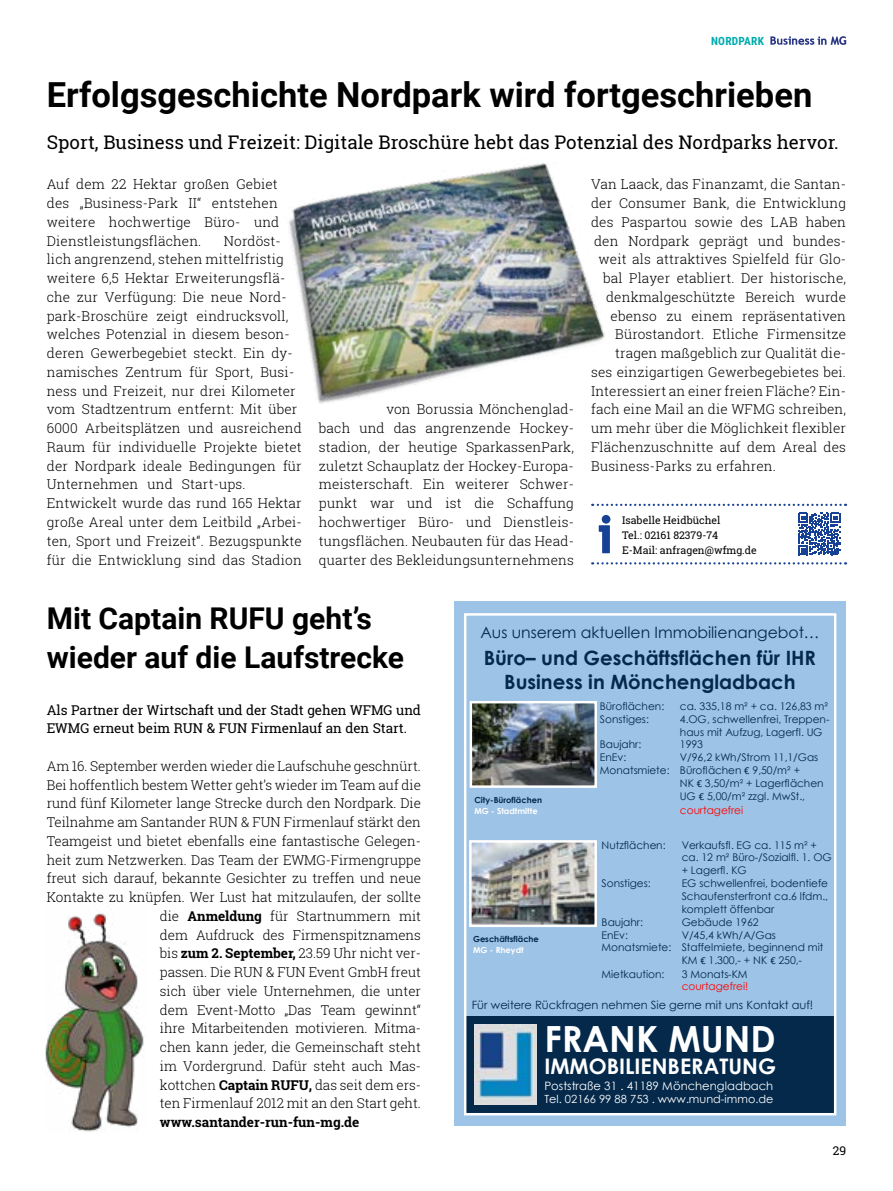
<style>
.page{position:relative;width:893px;height:1191px;background:#fff}
.page>*{position:absolute;margin:0;border:0;box-sizing:border-box;transform-origin:0 0}
.t1{font:700 36px "Century Gothic";color:#fff}
.t2{font:700 34.5px "Roboto";color:#000}
.t3{font:700 30px/39px "Roboto";color:#000}
.t4{font:700 21.45px "Century Gothic";color:#fff}
.t5{font:700 19.8px/24.2px "Century Gothic";color:#04294b;text-align:center}
.t6{font:18.75px "Roboto Slab";color:#000}
.t7{font:15.6px "Century Gothic";color:#04294b}
.t8{font:300 13.5px/18.8px "Roboto Slab";letter-spacing:.01em;color:#000}
.t9{font:13.5px/18.8px "Roboto Slab";letter-spacing:-.005em;color:#000}
.t10{font:700 13.5px "Roboto Slab";color:#000}
.t11{font:12px "Roboto Slab";color:#000}
.t12{font:11.55px "Century Gothic";letter-spacing:.005em;color:#fff}
.t13{font:11.4px "Century Gothic";color:#04294b}
.t14{font:700 11.4px "Roboto Condensed";letter-spacing:.02em;color:#00abae}
.t15{font:11.25px "Century Gothic";color:#fff}
.t16{font:10.65px "Century Gothic";letter-spacing:-.005em;color:#04294b}
.t17{font:10.5px/12.9px "Century Gothic";color:#04294b}
.t18{font:10.5px/15px "Roboto Slab";color:#000}
.t19{font:10.5px "Century Gothic";color:#f00}
.t20{font:700 8.4px "Century Gothic";letter-spacing:.005em;color:#04294b}
.t21{font:700 8.4px "Century Gothic";color:#fff}
.s1{font-weight:700}
.s2{font-family:"Calibri"}
</style>
<div class="page">
<div style="left:455px;top:601px;width:391px;height:524px;background:#9dc3e6"></div>
<div style="left:464px;top:1016px;width:370px;height:96px;background:#04294b"></div>
<div style="left:464px;top:613px;width:372px;height:502px;border:2px solid #fff"></div>
<img style="left:475px;top:1024px;width:61px;height:80px">
<img style="left:472px;top:843px;width:122px;height:81px">
<div style="left:469px;top:840px;width:128px;height:87px;border:2px solid #fff"></div>
<img style="left:473px;top:704px;width:121px;height:81px">
<div style="left:470px;top:701px;width:127px;height:87px;border:2px solid #fff"></div>
<svg style="left:770px;top:36px;width:76px;height:9px"></svg>
<svg style="left:599px;top:525px;width:11px;height:28px"></svg>
<svg style="left:644px;top:504px;width:202px;height:2px"></svg>
<svg style="left:592px;top:562px;width:254px;height:2px"></svg>
<svg style="left:798px;top:512px;width:42px;height:43px"></svg>
<img style="left:289px;top:163px;width:355px;height:361px">
<img style="left:45px;top:913px;width:99px;height:219px">
<p class="t14" style="left:711px;top:33px;width:54px">NORDPARK</p>
<h2 class="t2" style="left:47px;top:70px;width:767px">Erfolgsgeschichte Nordpark wird fortgeschrieben</h2>
<h3 class="t6" style="left:47px;top:129px;width:793px">Sport, Business und Freizeit: Digitale Broschüre hebt das Potenzial des Nordparks hervor.</h3>
<p class="t8" style="left:47px;top:175px;width:234px;text-align:justify">Auf dem 22 Hektar großen Gebiet des „Business-Park II“ entstehen weitere hochwertige Büro- und Dienstleistungsflächen.</p>
<p class="t8" style="left:47px;top:231px;width:257px;text-indent:177px">Nordöst&shy;lich angrenzend, stehen mittelfristig weitere 6,5 Hektar Erweiterungsflä&shy;che zur Verfügung: Die neue Nord&shy;park-Broschüre zeigt eindrucksvoll, welches Potenzial in diesem beson&shy;deren Gewerbegebiet steckt. Ein dy&shy;namisches Zentrum für Sport, Busi&shy;ness und Freizeit, nur drei Kilometer vom Stadtzentrum entfernt: Mit über 6000 Arbeitsplätzen und ausreichend Raum für individuelle Projekte bietet der Nordpark ideale Bedingungen für Unternehmen und Start-ups.<br>Entwickelt wurde das rund 165 Hektar große Areal unter dem Leitbild „Arbei&shy;ten, Sport und Freizeit“. Bezugspunkte für die Entwicklung sind das Stadion</p>
<p class="t8" style="left:319px;top:400px;width:257px;text-indent:67px">von Borussia Mönchenglad&shy;bach und das angrenzende Hockey&shy;stadion, der heutige SparkassenPark, zuletzt Schauplatz der Hockey-Europa&shy;meisterschaft. Ein weiterer Schwer&shy;punkt war und ist die Schaffung hochwertiger Büro- und Dienstleis&shy;tungsflächen. Neubauten für das Head&shy;quarter des Bekleidungsunternehmens</p>
<p class="t8" style="left:591px;top:175px;width:256px">Van Laack, das Finanzamt, die Santan-</p>
<p class="t8" style="left:591px;top:193px;width:257px">der Consumer Bank, die Entwicklung</p>
<p class="t8" style="left:591px;top:212px;width:256px">des Paspartou sowie des LAB haben</p>
<p class="t8" style="left:594px;top:231px;width:253px">den Nordpark geprägt und bundes-</p>
<p class="t8" style="left:599px;top:250px;width:249px">weit als attraktives Spielfeld für Glo-</p>
<p class="t8" style="left:603px;top:268px;width:245px">bal Player etabliert. Der historische,</p>
<p class="t8" style="left:606px;top:287px;width:242px">denkmalgeschützte Bereich wurde</p>
<p class="t8" style="left:611px;top:306px;width:237px">ebenso zu einem repräsentativen</p>
<p class="t8" style="left:615px;top:325px;width:233px">Bürostandort. Etliche Firmensitze</p>
<p class="t8" style="left:615px;top:343px;width:232px">tragen maßgeblich zur Qualität die-</p>
<p class="t8" style="left:591px;top:362px;width:256px">ses einzigartigen Gewerbegebietes bei.</p>
<p class="t8" style="left:591px;top:381px;width:256px">Interessiert an einer freien Fläche? Ein-</p>
<p class="t8" style="left:591px;top:400px;width:256px">fach eine Mail an die WFMG schreiben,</p>
<p class="t8" style="left:591px;top:418px;width:257px">um mehr über die Möglichkeit flexibler</p>
<p class="t8" style="left:591px;top:437px;width:256px">Flächenzuschnitte auf dem Areal des</p>
<p class="t8" style="left:591px;top:456px;width:186px">Business-Parks zu erfahren.</p>
<p class="t18" style="left:622px;top:512px;width:136px">Isabelle Heidbüchel<br>Tel.: 02161 82379-74<br>E-Mail: anfragen@wfmg.de</p>
<h3 class="t3" style="left:47px;top:597px;width:359px">Mit Captain RUFU geht’s wieder auf die Laufstrecke</h3>
<p class="t9" style="left:47px;top:700px;width:376px">Als Partner der Wirtschaft und der Stadt gehen WFMG und<br>EWMG erneut beim RUN &amp; FUN Firmenlauf an den Start.</p>
<p class="t8" style="left:47px;top:756px;width:376px;text-align:right">Am 16. September werden wieder die Laufschuhe geschnürt.<br>Bei hoffentlich bestem Wetter geht’s wieder im Team auf die rund fünf Kilometer lange Strecke durch den Nordpark. Die Teilnahme am Santander RUN &amp; FUN Firmenlauf stärkt den Teamgeist und bietet ebenfalls eine fantastische Gelegen&shy;heit zum Netzwerken. Das Team der EWMG-Firmengruppe freut sich darauf, bekannte Gesichter zu treffen und neue Kontakte zu knüpfen. Wer Lust hat mitzulaufen, der sollte die <span class="s1">Anmeldung</span> für Startnummern mit<br>dem Aufdruck des Firmenspitznamens<br>bis <span class="s1">zum 2. September,</span> 23.59 Uhr nicht ver-<br>passen. Die RUN &amp; FUN Event GmbH freut<br>sich über viele Unternehmen, die unter<br>dem Event-Motto „Das Team gewinnt“<br>ihre Mitarbeitenden motivieren. Mitma-<br>chen kann jeder, die Gemeinschaft steht<br>im Vordergrund. Dafür steht auch Mas-<br>kottchen <span class="s1">Captain RUFU,</span> das seit dem ers-<br>ten Firmenlauf 2012 mit an den Start geht.</p>
<p class="t10" style="left:160px;top:1113px;width:201px">www.santander-run-fun-mg.de</p>
<p class="t7" style="left:480px;top:621px;width:341px">Aus unserem aktuellen Immobilienangebot…</p>
<h3 class="t5" style="left:484px;top:645px;width:334px">Büro– und Geschäftsflächen für IHR<br>Business in Mönchengladbach</h3>
<p class="t20" style="left:474px;top:794px;width:69px">City-Büroflächen</p>
<p class="t21" style="left:474px;top:804px;width:65px">MG - Stadtmitte</p>
<p class="t20" style="left:473px;top:933px;width:67px">Geschäftsfläche</p>
<p class="t21" style="left:473px;top:943px;width:52px">MG - Rheydt</p>
<p class="t17" style="left:600px;top:699px;width:66px">Büroflächen:</p>
<p class="t17" style="left:680px;top:699px;width:149px">ca. 335,18 m² + ca. 126,83 m²</p>
<p class="t17" style="left:600px;top:712px;width:51px">Sonstiges:</p>
<p class="t17" style="left:680px;top:712px;width:151px">4.OG, schwellenfrei, Treppen&shy;haus mit Aufzug, Lagerfl. UG</p>
<p class="t17" style="left:600px;top:738px;width:43px">Baujahr:</p>
<p class="t17" style="left:680px;top:738px;width:25px">1993</p>
<p class="t17" style="left:600px;top:751px;width:28px">EnEv:</p>
<p class="t17" style="left:680px;top:751px;width:140px">V/96,2 kWh/Strom 11,1/Gas</p>
<p class="t17" style="left:600px;top:763px;width:202px">Monatsmiete: Büroflächen <span class="s2">€</span> 9,50/m² +</p>
<p class="t17" style="left:680px;top:777px;width:145px">NK <span class="s2">€</span> 3,50/m² + Lagerflächen</p>
<p class="t17" style="left:680px;top:790px;width:127px">UG <span class="s2">€</span> 5,00/m² zzgl. MwSt.,</p>
<p class="t19" style="left:680px;top:802px;width:65px">courtagefrei</p>
<p class="t17" style="left:601px;top:838px;width:66px">Nutzflächen:</p>
<p class="t17" style="left:682px;top:838px;width:152px">Verkaufsfl. EG ca. 115 m² + ca. 12 m² Büro-/Sozialfl. 1. OG + Lagerfl. KG</p>
<p class="t17" style="left:601px;top:876px;width:51px">Sonstiges:</p>
<p class="t17" style="left:682px;top:876px;width:148px">EG schwellenfrei, bodentiefe<br>Schaufensterfront ca.6 lfdm.,</p>
<p class="t16" style="left:682px;top:901px;width:94px">komplett öffenbar</p>
<p class="t17" style="left:601px;top:915px;width:43px">Baujahr:</p>
<p class="t17" style="left:682px;top:915px;width:79px">Gebäude 1962</p>
<p class="t17" style="left:601px;top:928px;width:28px">EnEv:</p>
<p class="t17" style="left:682px;top:928px;width:96px">V/45,4 kWh/A/Gas</p>
<p class="t17" style="left:601px;top:941px;width:223px">Monatsmiete: Staffelmiete, beginnend mit</p>
<p class="t17" style="left:682px;top:953px;width:122px">KM <span class="s2">€</span> 1.300,- + NK <span class="s2">€</span> 250,-</p>
<p class="t17" style="left:601px;top:967px;width:64px">Mietkaution:</p>
<p class="t17" style="left:682px;top:967px;width:67px">3 Monats-KM</p>
<p class="t19" style="left:682px;top:979px;width:68px">courtagefrei!</p>
<p class="t13" style="left:472px;top:997px;width:343px">Für weitere Rückfragen nehmen Sie gerne mit uns Kontakt auf!</p>
<h1 class="t1" style="left:544px;top:1011px;width:233px">FRANK MUND</h1>
<h3 class="t4" style="left:544px;top:1050px;width:233px">IMMOBILIENBERATUNG</h3>
<p class="t12" style="left:544px;top:1077px;width:230px">Poststraße 31 . 41189 Mönchengladbach</p>
<p class="t15" style="left:544px;top:1091px;width:231px">Tel. 02166 99 88 753 . www.mund-immo.de</p>
<p class="t11" style="left:833px;top:1142px;width:15px">29</p>
</div>
